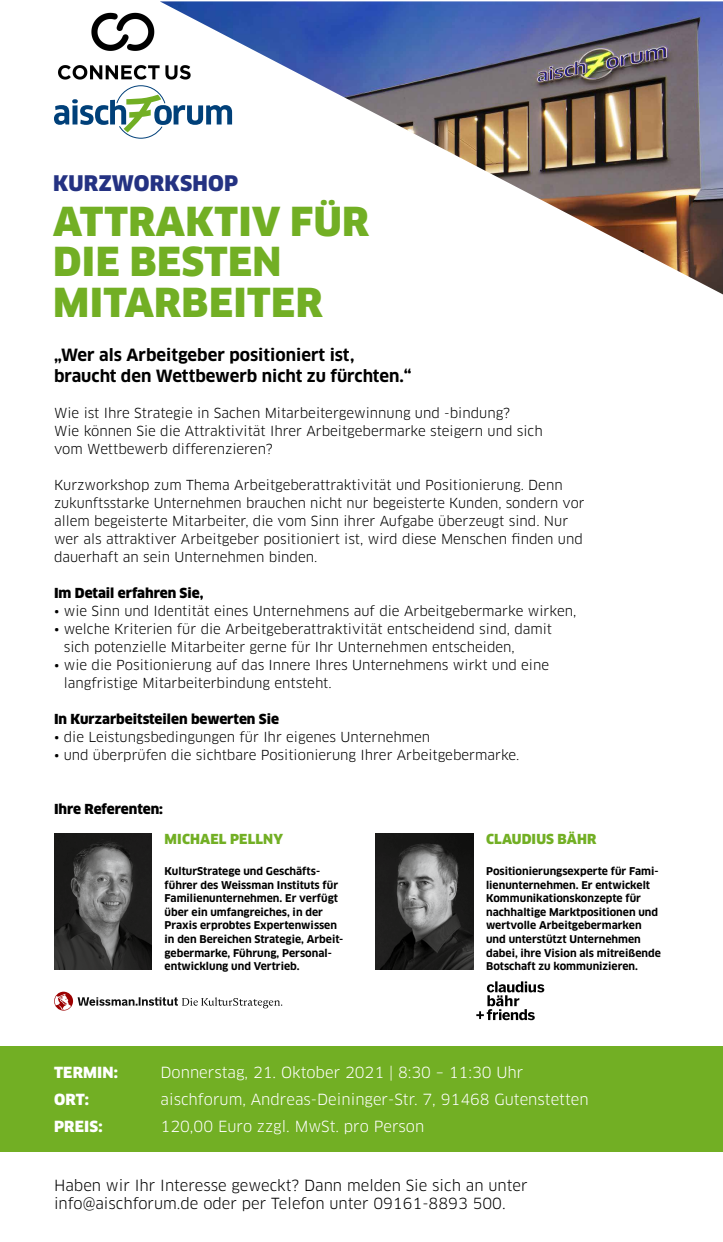
<style>
.page{position:relative;width:723px;height:1242px;background:#fff}
.page>*{position:absolute;margin:0;border:0;box-sizing:border-box;transform-origin:0 0}
.t1{font:900 39px/40.5px "Clan OT";letter-spacing:.01em;color:#72af24}
.t2{font:900 21px "Clan OT";letter-spacing:.01em;color:#243282}
.t3{font:700 16.5px/21px "Clan OT";color:#000}
.t4{font:15px/27px "Clan OT";color:#fff}
.t5{font:15px/18px "Clan OT";color:#000}
.t6{font:900 15px/27px "Clan OT";letter-spacing:.01em;color:#fff}
.t7{font:13.5px/18px "Clan OT";color:#000}
.t8{font:900 13.5px "Clan OT";color:#000}
.t9{font:900 13.5px "Clan OT";letter-spacing:.01em;color:#72af24}
.t10{font:700 10.5px/13.5px "Clan OT";color:#000}
</style>
<div class="page">
<img style="left:58px;top:13px;width:102px;height:67px">
<div style="left:0;top:1046px;width:723px;height:105px;background:#72af24"></div>
<svg style="left:54px;top:85px;width:106px;height:54px"></svg>
<svg style="left:476px;top:981px;width:68px;height:39px"></svg>
<img style="left:375px;top:833px;width:98px;height:137px">
<svg style="left:54px;top:991px;width:228px;height:19px"></svg>
<img style="left:54px;top:833px;width:98px;height:137px">
<img style="left:160px;top:1px;width:563px;height:294px">
<h2 class="t2" style="left:53px;top:171px;width:187px">KURZWORKSHOP</h2>
<h1 class="t1" style="left:53px;top:201px;width:317px">ATTRAKTIV FÜR<br>DIE BESTEN<br>MITARBEITER</h1>
<p class="t3" style="left:54px;top:344px;width:359px">„Wer als Arbeitgeber positioniert ist, braucht den Wettbewerb nicht zu fürchten.“</p>
<p class="t7" style="left:54px;top:404px;width:490px">Wie ist Ihre Strategie in Sachen Mitarbeitergewinnung und -bindung?<br>Wie können Sie die Attraktivität Ihrer Arbeitgebermarke steigern und sich vom Wettbewerb differenzieren?</p>
<p class="t7" style="left:54px;top:476px;width:532px">Kurzworkshop zum Thema Arbeitgeberattraktivität und Positionierung. Denn zukunftsstarke Unternehmen brauchen nicht nur begeisterte Kunden, sondern vor allem begeisterte Mitarbeiter, die vom Sinn ihrer Aufgabe überzeugt sind. Nur wer als attraktiver Arbeitgeber positioniert ist, wird diese Menschen finden und dauerhaft an sein Unternehmen binden.</p>
<p class="t8" style="left:54px;top:585px;width:151px">Im Detail erfahren Sie,</p>
<p class="t7" style="left:54px;top:602px;width:524px">• wie Sinn und Identität eines Unternehmens auf die Arbeitgebermarke wirken,</p>
<p class="t7" style="left:64px;top:620px;width:490px;text-indent:-10px">• welche Kriterien für die Arbeitgeberattraktivität entscheidend sind, damit sich potenzielle Mitarbeiter gerne für Ihr Unternehmen entscheiden,</p>
<p class="t7" style="left:64px;top:656px;width:487px;text-indent:-10px">• wie die Positionierung auf das Innere Ihres Unternehmens wirkt und eine langfristige Mitarbeiterbindung entsteht.</p>
<p class="t8" style="left:54px;top:711px;width:227px">In Kurzarbeitsteilen bewerten Sie</p>
<p class="t7" style="left:54px;top:728px;width:378px">• die Leistungsbedingungen für Ihr eigenes Unternehmen</p>
<p class="t7" style="left:54px;top:746px;width:467px">• und überprüfen die sichtbare Positionierung Ihrer Arbeitgebermarke.</p>
<p class="t8" style="left:54px;top:801px;width:111px">Ihre Referenten:</p>
<p class="t9" style="left:165px;top:831px;width:120px">MICHAEL PELLNY</p>
<p class="t10" style="left:165px;top:865px;width:180px">KulturStratege und Geschäfts&shy;führer des Weissman Instituts für<br>Familienunternehmen. Er verfügt über ein umfangreiches, in der<br>Praxis erprobtes Expertenwissen in den Bereichen Strategie, Arbeit&shy;gebermarke, Führung, Personal&shy;entwicklung und Vertrieb.</p>
<p class="t9" style="left:486px;top:831px;width:112px">CLAUDIUS BÄHR</p>
<p class="t10" style="left:486px;top:865px;width:176px">Positionierungsexperte für Fami&shy;lienunternehmen. Er entwickelt<br>Kommunikationskonzepte für nachhaltige Marktpositionen und wertvolle Arbeitgebermarken und unterstützt Unternehmen dabei, ihre Vision als mitreißende<br>Botschaft zu kommunizieren.</p>
<p class="t6" style="left:54px;top:1059px;width:65px">TERMIN:<br>ORT:<br>PREIS:</p>
<p class="t4" style="left:160px;top:1058px;width:430px">Donnerstag, 21. Oktober 2021 | 8:30 – 11:30 Uhr aischforum, Andreas-Deininger-Str. 7, 91468 Gutenstetten<br>120,00 Euro zzgl. MwSt. pro Person</p>
<p class="t5" style="left:54px;top:1176px;width:475px">Haben wir Ihr Interesse geweckt? Dann melden Sie sich an unter info@aischforum.de oder per Telefon unter 09161-8893 500.</p>
</div>
